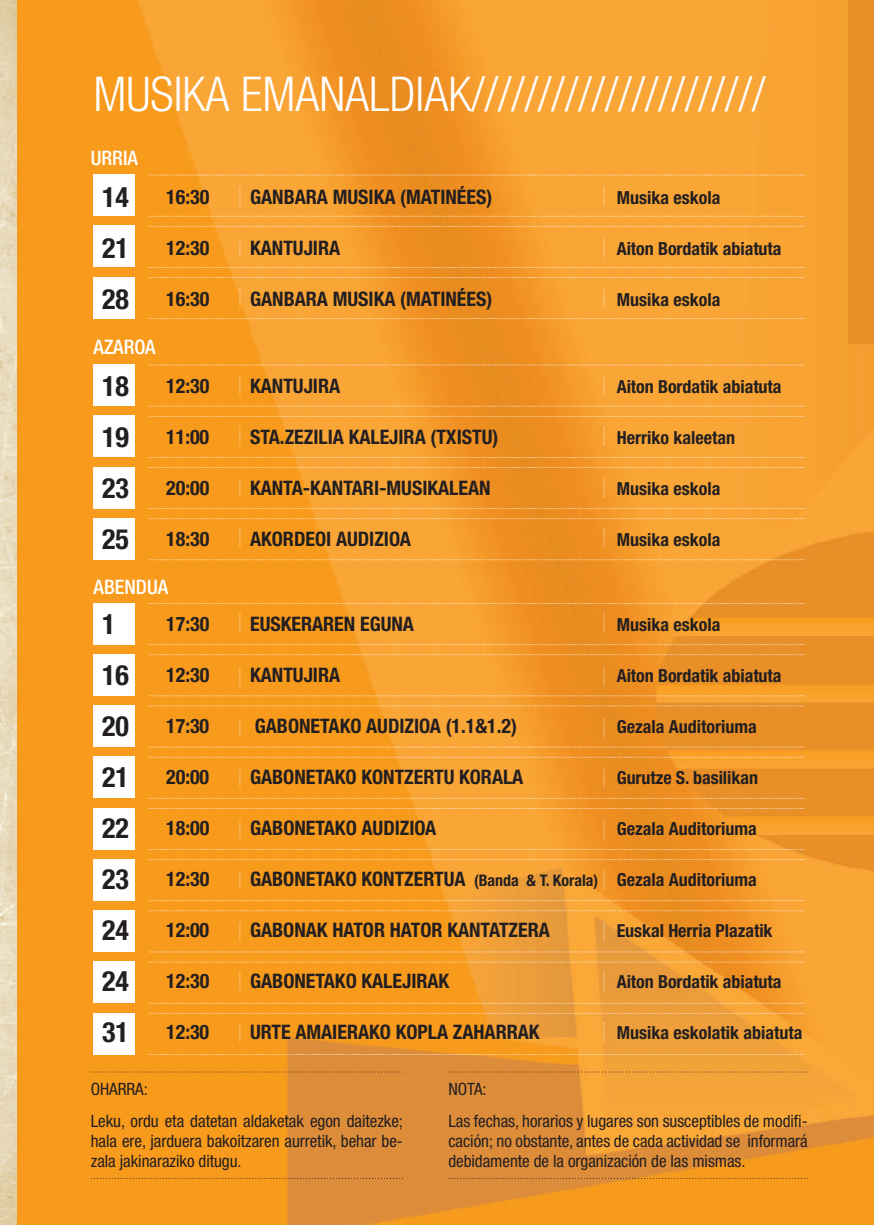
<style>
.page{position:relative;width:874px;height:1225px;background:#fff}
.page>*{position:absolute;margin:0;border:0;box-sizing:border-box;transform-origin:0 0}
.t1{font:300 condensed 48px "Helvetica Neue LT Com";color:#fff}
.t2{font:700 condensed 28px "Helvetica Neue";color:#231f20}
.t3{font:700 condensed 20px "Helvetica Neue";color:#231f20}
.t4{font:500 condensed 20px "Helvetica Neue";color:#fff}
.t5{font:700 condensed 18px "Helvetica Neue";color:#231f20}
.t6{font:condensed 17px/31.4px "Helvetica Neue";letter-spacing:-.005em;color:#231f20}
.s1{font-size:16px}
.s2{font-size:18px}
</style>
<div class="page">
<img style="left:0;top:0;width:17px;height:1225px">
<img style="left:17px;top:0;width:856px;height:884px">
<img style="left:17px;top:884px;width:856px;height:341px">
<svg style="left:91px;top:1071px;width:312px;height:1px"></svg>
<svg style="left:91px;top:1177px;width:312px;height:1px"></svg>
<svg style="left:448px;top:1071px;width:359px;height:1px"></svg>
<svg style="left:448px;top:1177px;width:359px;height:1px"></svg>
<svg style="left:149px;top:216px;width:655px;height:1px"></svg>
<svg style="left:149px;top:175px;width:655px;height:1px"></svg>
<svg style="left:149px;top:318px;width:655px;height:1px"></svg>
<svg style="left:149px;top:277px;width:655px;height:1px"></svg>
<svg style="left:149px;top:267px;width:655px;height:1px"></svg>
<svg style="left:149px;top:226px;width:655px;height:1px"></svg>
<div style="left:93px;top:174px;width:42px;height:42px;background:#fff"></div>
<div style="left:93px;top:277px;width:42px;height:41px;background:#fff"></div>
<div style="left:93px;top:225px;width:42px;height:42px;background:#fff"></div>
<svg style="left:239px;top:187px;width:1px;height:19px"></svg>
<svg style="left:603px;top:187px;width:1px;height:19px"></svg>
<svg style="left:239px;top:289px;width:1px;height:19px"></svg>
<svg style="left:603px;top:289px;width:1px;height:19px"></svg>
<svg style="left:239px;top:239px;width:1px;height:19px"></svg>
<svg style="left:603px;top:239px;width:1px;height:19px"></svg>
<svg style="left:149px;top:457px;width:655px;height:1px"></svg>
<svg style="left:149px;top:416px;width:655px;height:1px"></svg>
<svg style="left:149px;top:559px;width:655px;height:1px"></svg>
<svg style="left:149px;top:518px;width:655px;height:1px"></svg>
<svg style="left:149px;top:508px;width:655px;height:1px"></svg>
<svg style="left:149px;top:467px;width:655px;height:1px"></svg>
<svg style="left:149px;top:406px;width:655px;height:1px"></svg>
<svg style="left:149px;top:364px;width:655px;height:1px"></svg>
<div style="left:93px;top:415px;width:42px;height:42px;background:#fff"></div>
<div style="left:93px;top:518px;width:42px;height:41px;background:#fff"></div>
<div style="left:93px;top:467px;width:42px;height:41px;background:#fff"></div>
<div style="left:93px;top:364px;width:42px;height:42px;background:#fff"></div>
<svg style="left:239px;top:426px;width:1px;height:19px"></svg>
<svg style="left:603px;top:426px;width:1px;height:19px"></svg>
<svg style="left:239px;top:528px;width:1px;height:19px"></svg>
<svg style="left:603px;top:528px;width:1px;height:19px"></svg>
<svg style="left:239px;top:478px;width:1px;height:19px"></svg>
<svg style="left:603px;top:478px;width:1px;height:19px"></svg>
<svg style="left:239px;top:376px;width:1px;height:19px"></svg>
<svg style="left:603px;top:376px;width:1px;height:19px"></svg>
<svg style="left:149px;top:695px;width:655px;height:1px"></svg>
<svg style="left:149px;top:654px;width:655px;height:1px"></svg>
<svg style="left:149px;top:900px;width:655px;height:1px"></svg>
<svg style="left:149px;top:859px;width:655px;height:1px"></svg>
<svg style="left:149px;top:798px;width:655px;height:1px"></svg>
<svg style="left:149px;top:756px;width:655px;height:1px"></svg>
<svg style="left:149px;top:1002px;width:655px;height:1px"></svg>
<svg style="left:149px;top:961px;width:655px;height:1px"></svg>
<svg style="left:149px;top:746px;width:655px;height:1px"></svg>
<svg style="left:149px;top:705px;width:655px;height:1px"></svg>
<svg style="left:149px;top:951px;width:655px;height:1px"></svg>
<svg style="left:149px;top:910px;width:655px;height:1px"></svg>
<svg style="left:149px;top:644px;width:655px;height:1px"></svg>
<svg style="left:149px;top:603px;width:655px;height:1px"></svg>
<svg style="left:149px;top:849px;width:655px;height:1px"></svg>
<svg style="left:149px;top:808px;width:655px;height:1px"></svg>
<svg style="left:149px;top:1054px;width:655px;height:1px"></svg>
<svg style="left:149px;top:1012px;width:655px;height:1px"></svg>
<div style="left:93px;top:654px;width:42px;height:41px;background:#fff"></div>
<div style="left:93px;top:859px;width:42px;height:41px;background:#fff"></div>
<div style="left:93px;top:756px;width:42px;height:42px;background:#fff"></div>
<div style="left:93px;top:961px;width:42px;height:42px;background:#fff"></div>
<div style="left:93px;top:705px;width:42px;height:42px;background:#fff"></div>
<div style="left:93px;top:910px;width:42px;height:42px;background:#fff"></div>
<div style="left:93px;top:807px;width:42px;height:42px;background:#fff"></div>
<div style="left:93px;top:603px;width:42px;height:41px;background:#fff"></div>
<div style="left:93px;top:1012px;width:42px;height:42px;background:#fff"></div>
<svg style="left:239px;top:667px;width:1px;height:19px"></svg>
<svg style="left:603px;top:667px;width:1px;height:19px"></svg>
<svg style="left:239px;top:870px;width:1px;height:19px"></svg>
<svg style="left:603px;top:870px;width:1px;height:19px"></svg>
<svg style="left:239px;top:768px;width:1px;height:20px"></svg>
<svg style="left:603px;top:768px;width:1px;height:20px"></svg>
<svg style="left:239px;top:971px;width:1px;height:19px"></svg>
<svg style="left:603px;top:971px;width:1px;height:19px"></svg>
<svg style="left:239px;top:719px;width:1px;height:19px"></svg>
<svg style="left:603px;top:719px;width:1px;height:19px"></svg>
<svg style="left:239px;top:921px;width:1px;height:19px"></svg>
<svg style="left:603px;top:921px;width:1px;height:19px"></svg>
<svg style="left:239px;top:820px;width:1px;height:19px"></svg>
<svg style="left:603px;top:820px;width:1px;height:19px"></svg>
<svg style="left:239px;top:613px;width:1px;height:19px"></svg>
<svg style="left:603px;top:613px;width:1px;height:19px"></svg>
<svg style="left:239px;top:1023px;width:1px;height:19px"></svg>
<svg style="left:603px;top:1023px;width:1px;height:19px"></svg>
<h1 class="t1" style="left:94px;top:77px;width:673px">MUSIKA EMANALDIAK//////////////////////</h1>
<p class="t4" style="left:91px;top:150px;width:49px">URRIA</p>
<h2 class="t2" style="left:102px;top:187px;width:28px">14</h2>
<p class="t3" style="left:166px;top:190px;width:45px">16:30</p>
<p class="t3" style="left:250px;top:190px;width:244px">GANBARA MUSIKA (MATINÉES)</p>
<p class="t5" style="left:616px;top:191px;width:105px">Musika eskola</p>
<h2 class="t2" style="left:102px;top:238px;width:28px">21</h2>
<p class="t3" style="left:166px;top:241px;width:45px">12:30</p>
<p class="t3" style="left:250px;top:241px;width:92px">KANTUJIRA</p>
<p class="t5" style="left:616px;top:242px;width:166px">Aiton Bordatik abiatuta</p>
<h2 class="t2" style="left:102px;top:289px;width:28px">28</h2>
<p class="t3" style="left:166px;top:292px;width:45px">16:30</p>
<p class="t3" style="left:250px;top:292px;width:244px">GANBARA MUSIKA (MATINÉES)</p>
<p class="t5" style="left:616px;top:293px;width:105px">Musika eskola</p>
<p class="t4" style="left:94px;top:340px;width:63px">AZAROA</p>
<h2 class="t2" style="left:102px;top:376px;width:28px">18</h2>
<p class="t3" style="left:166px;top:379px;width:45px">12:30</p>
<p class="t3" style="left:250px;top:379px;width:92px">KANTUJIRA</p>
<p class="t5" style="left:616px;top:380px;width:166px">Aiton Bordatik abiatuta</p>
<h2 class="t2" style="left:102px;top:427px;width:28px">19</h2>
<p class="t3" style="left:166px;top:430px;width:44px">11:00</p>
<p class="t3" style="left:250px;top:430px;width:250px">STA.ZEZILIA KALEJIRA (TXISTU)</p>
<p class="t5" style="left:616px;top:431px;width:120px">Herriko kaleetan</p>
<h2 class="t2" style="left:102px;top:478px;width:28px">23</h2>
<p class="t3" style="left:166px;top:481px;width:45px">20:00</p>
<p class="t3" style="left:250px;top:481px;width:242px">KANTA-KANTARI-MUSIKALEAN</p>
<p class="t5" style="left:616px;top:482px;width:105px">Musika eskola</p>
<h2 class="t2" style="left:102px;top:529px;width:28px">25</h2>
<p class="t3" style="left:166px;top:532px;width:45px">18:30</p>
<p class="t3" style="left:250px;top:532px;width:162px">AKORDEOI AUDIZIOA</p>
<p class="t5" style="left:616px;top:533px;width:105px">Musika eskola</p>
<p class="t4" style="left:94px;top:580px;width:76px">ABENDUA</p>
<h2 class="t2" style="left:102px;top:614px;width:15px">1</h2>
<p class="t3" style="left:166px;top:616px;width:45px">17:30</p>
<p class="t3" style="left:250px;top:616px;width:165px">EUSKERAREN EGUNA</p>
<p class="t5" style="left:616px;top:618px;width:105px">Musika eskola</p>
<h2 class="t2" style="left:102px;top:665px;width:28px">16</h2>
<p class="t3" style="left:166px;top:667px;width:45px">12:30</p>
<p class="t3" style="left:250px;top:667px;width:92px">KANTUJIRA</p>
<p class="t5" style="left:616px;top:669px;width:166px">Aiton Bordatik abiatuta</p>
<h2 class="t2" style="left:102px;top:716px;width:28px">20</h2>
<p class="t3" style="left:166px;top:718px;width:44px">17:30</p>
<p class="t3" style="left:255px;top:718px;width:263px">GABONETAKO AUDIZIOA (1.1&amp;1.2)</p>
<p class="t5" style="left:616px;top:720px;width:141px">Gezala Auditoriuma</p>
<h2 class="t2" style="left:102px;top:767px;width:28px">21</h2>
<p class="t3" style="left:166px;top:769px;width:44px">20:00</p>
<p class="t3" style="left:250px;top:769px;width:275px">GABONETAKO KONTZERTU KORALA</p>
<p class="t5" style="left:616px;top:771px;width:143px">Gurutze S. basilikan</p>
<h2 class="t2" style="left:102px;top:818px;width:28px">22</h2>
<p class="t3" style="left:166px;top:820px;width:45px">18:00</p>
<p class="t3" style="left:250px;top:820px;width:188px">GABONETAKO AUDIZIOA</p>
<p class="t5" style="left:616px;top:822px;width:141px">Gezala Auditoriuma</p>
<h2 class="t2" style="left:102px;top:869px;width:28px">23</h2>
<p class="t3" style="left:166px;top:871px;width:45px">12:30</p>
<p class="t3" style="left:250px;top:871px;width:508px">GABONETAKO KONTZERTUA <span class="s1">(Banda &amp; T. Korala)</span> <span class="s2">Gezala Auditoriuma</span></p>
<h2 class="t2" style="left:102px;top:920px;width:28px">24</h2>
<p class="t3" style="left:166px;top:922px;width:44px">12:00</p>
<p class="t3" style="left:250px;top:922px;width:301px">GABONAK HATOR HATOR KANTATZERA</p>
<p class="t5" style="left:616px;top:924px;width:157px">Euskal Herria Plazatik</p>
<h2 class="t2" style="left:102px;top:971px;width:28px">24</h2>
<p class="t3" style="left:166px;top:973px;width:45px">12:30</p>
<p class="t3" style="left:250px;top:973px;width:201px">GABONETAKO KALEJIRAK</p>
<p class="t5" style="left:616px;top:975px;width:166px">Aiton Bordatik abiatuta</p>
<h2 class="t2" style="left:102px;top:1022px;width:28px">31</h2>
<p class="t3" style="left:166px;top:1024px;width:44px">12:30</p>
<p class="t3" style="left:250px;top:1024px;width:291px">URTE AMAIERAKO KOPLA ZAHARRAK</p>
<p class="t5" style="left:616px;top:1026px;width:187px">Musika eskolatik abiatuta</p>
<p class="t6" style="left:91px;top:1074px;width:313px">OHARRA:<br>Leku, ordu eta datetan aldaketak egon daitezke;</p>
<p class="t6" style="left:91px;top:1132px;width:313px;line-height:20px">hala ere, jarduera bakoitzaren aurretik, behar be&shy;zala jakinaraziko ditugu.</p>
<p class="t6" style="left:448px;top:1074px;width:361px">NOTA:<br>Las fechas, horarios y lugares son susceptibles de modifi-</p>
<p class="t6" style="left:448px;top:1132px;width:361px;line-height:20px">cación; no obstante, antes de cada actividad se informará debidamente de la organización de las mismas.</p>
</div>
